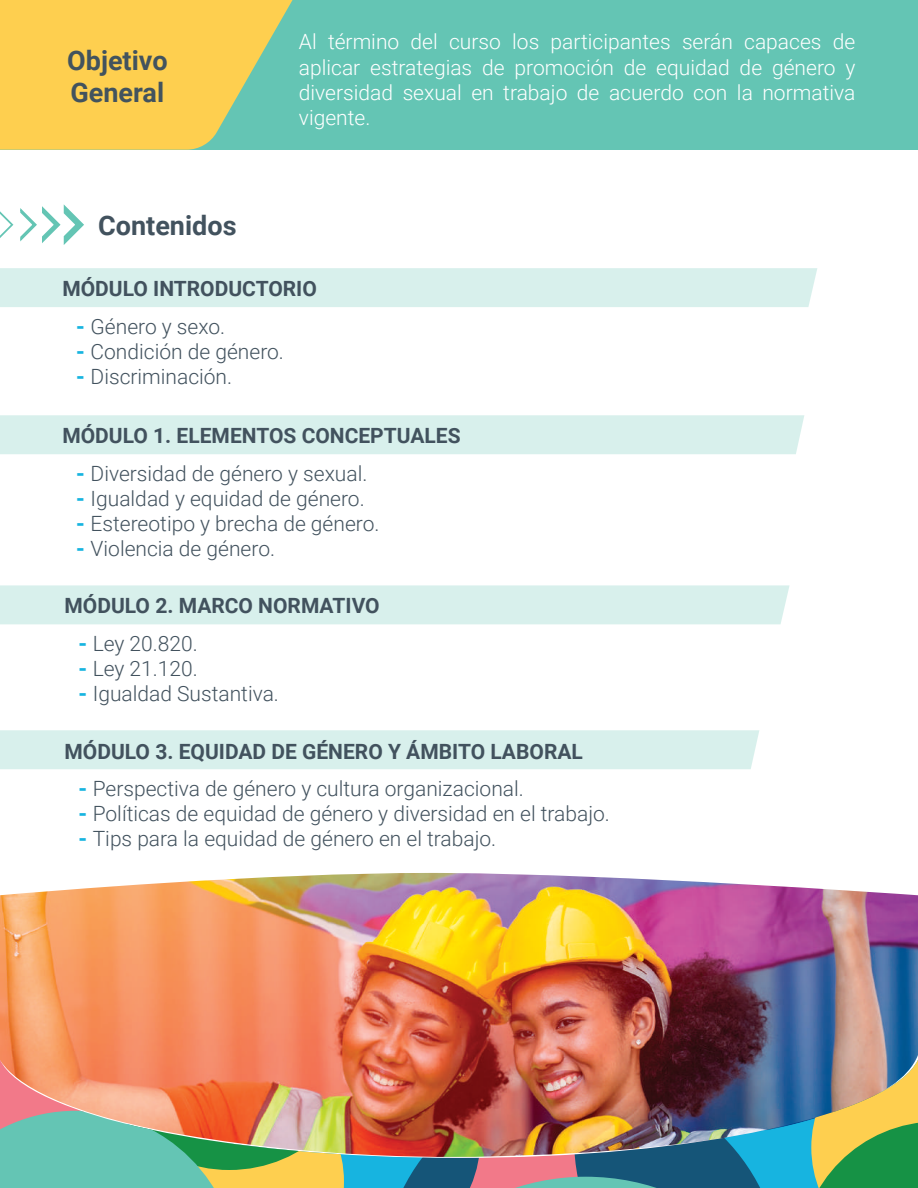
<style>
.page{position:relative;width:918px;height:1188px;background:#fff}
.page>*{position:absolute;margin:0;border:0;box-sizing:border-box;transform-origin:0 0}
.t1{font:700 27px/32.4px "Roboto";color:#42535e}
.t2{font:700 27px "Roboto";color:#42525e}
.t3{font:300 21px "Roboto";color:#42525e}
.t4{font:300 21px/25.2px "Roboto";color:#fff;text-align:justify}
.t5{font:700 21px "Roboto";color:#42525e}
.s1{font-weight:900;color:#17b4e0}
</style>
<div class="page">
<img style="left:0;top:873px;width:918px;height:187px">
<div style="left:0;top:0;width:918px;height:150px;background:#64c5b4"></div>
<svg style="left:0;top:0;width:293px;height:150px;background:#e6cd5e"></svg>
<img style="left:0;top:1060px;width:918px;height:128px">
<div style="left:0;top:268px;width:817px;height:39px;background:#d8f0ec"></div>
<svg style="left:0;top:211px;width:13px;height:27px"></svg>
<svg style="left:20px;top:204px;width:64px;height:41px"></svg>
<div style="left:0;top:415px;width:804px;height:39px;background:#d8f0ec"></div>
<div style="left:0;top:585px;width:790px;height:39px;background:#d8f0ec"></div>
<div style="left:0;top:730px;width:759px;height:39px;background:#d8f0ec"></div>
<p class="t1" style="left:67px;top:43px;width:102px">Objetivo<br>General</p>
<p class="t2" style="left:98px;top:206px;width:140px">Contenidos</p>
<p class="t4" style="left:299px;top:28px;width:558px">Al término del curso los participantes serán capaces de aplicar estrategias de promoción de equidad de género y diversidad sexual en trabajo de acuerdo con la normativa vigente.</p>
<p class="t5" style="left:62px;top:274px;width:256px">MÓDULO INTRODUCTORIO</p>
<p class="t3" style="left:76px;top:312px;width:151px"><span class="s1">-</span> Género y sexo.</p>
<p class="t3" style="left:76px;top:337px;width:210px"><span class="s1">-</span> Condición de género.</p>
<p class="t3" style="left:76px;top:362px;width:158px"><span class="s1">-</span> Discriminación.</p>
<p class="t5" style="left:62px;top:421px;width:400px">MÓDULO 1. ELEMENTOS CONCEPTUALES</p>
<p class="t3" style="left:76px;top:459px;width:293px"><span class="s1">-</span> Diversidad de género y sexual.</p>
<p class="t3" style="left:76px;top:484px;width:290px"><span class="s1">-</span> Igualdad y equidad de género.</p>
<p class="t3" style="left:76px;top:509px;width:305px"><span class="s1">-</span> Estereotipo y brecha de género.</p>
<p class="t3" style="left:76px;top:534px;width:201px"><span class="s1">-</span> Violencia de género.</p>
<p class="t5" style="left:65px;top:591px;width:317px">MÓDULO 2. MARCO NORMATIVO</p>
<p class="t3" style="left:78px;top:629px;width:121px"><span class="s1">-</span> Ley 20.820.</p>
<p class="t3" style="left:78px;top:654px;width:121px"><span class="s1">-</span> Ley 21.120.</p>
<p class="t3" style="left:78px;top:679px;width:202px"><span class="s1">-</span> Igualdad Sustantiva.</p>
<p class="t5" style="left:65px;top:737px;width:520px">MÓDULO 3. EQUIDAD DE GÉNERO Y ÁMBITO LABORAL</p>
<p class="t3" style="left:78px;top:774px;width:447px"><span class="s1">-</span> Perspectiva de género y cultura organizacional.</p>
<p class="t3" style="left:78px;top:799px;width:533px"><span class="s1">-</span> Políticas de equidad de género y diversidad en el trabajo.</p>
<p class="t3" style="left:78px;top:824px;width:420px"><span class="s1">-</span> Tips para la equidad de género en el trabajo.</p>
</div>
